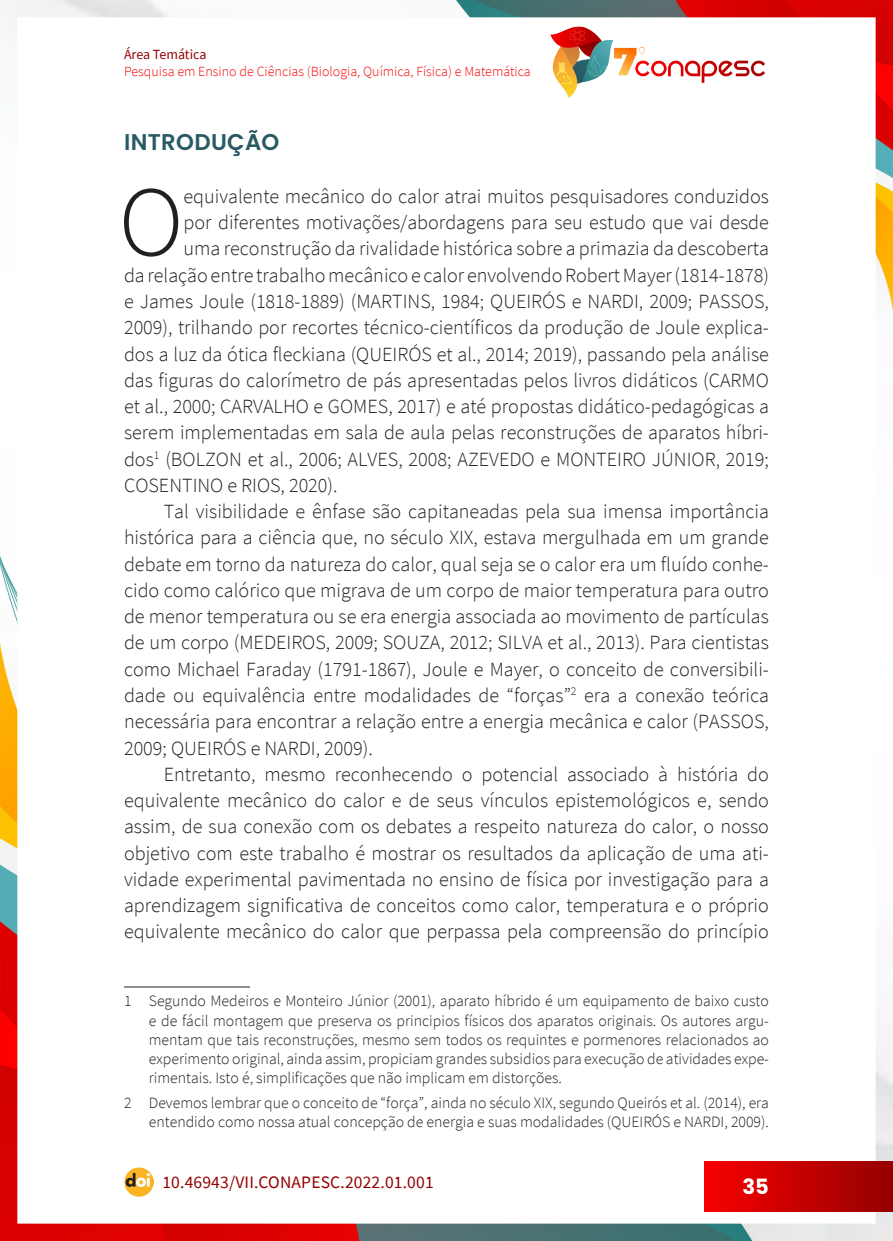
<style>
.page{position:relative;width:893px;height:1241px;background:#fff}
.page>*{position:absolute;margin:0;border:0;box-sizing:border-box;transform-origin:0 0}
._6_CAPITULAR{font:300 99.75px "Source Sans Pro";color:#231f20}
._5_INTRODUCAO{font:600 22.75px "Poppins";letter-spacing:.015em;color:#295a64}
.t1{font:700 21px "Poppins";color:#fff}
._7_CORPO{font:300 20.12px/26.2px "Source Sans Pro";color:#231f20;text-align:justify}
._6_CAPITULAR-2{font:300 20.12px "Source Sans Pro";color:#231f20}
.t2{font:17.5px "Source Sans Pro";letter-spacing:.01em;color:#940000}
._17_RODAPE{font:300 15.75px/19.2px "Source Sans Pro";color:#231f20;text-align:justify}
.t3{font:300 14px "Source Sans Pro";color:#f80000}
.t4{font:14px "Source Sans Pro";letter-spacing:-.005em;color:#940000}
</style>
<div class="page">
<img style="left:0;top:0;width:893px;height:1240px">
<div style="left:17px;top:17px;width:859px;height:1206px;background:#fff"></div>
<img style="left:124px;top:1167px;width:30px;height:29px">
<div style="left:704px;top:1161px;width:189px;height:49px;background:linear-gradient(to right,#f80000,#950000)"></div>
<img style="left:550px;top:26px;width:215px;height:72px">
<hr style="left:124px;top:986px;width:126px;height:1px;background:#231f20">
<p class="t4" style="left:124px;top:45px;width:84px">Área Temática</p>
<p class="t3" style="left:124px;top:62px;width:408px">Pesquisa em Ensino de Ciências (Biologia, Química, Física) e Matemática</p>
<p class="_5_INTRODUCAO" style="left:124px;top:129px;width:157px">INTRODUÇÃO</p>
<p class="_6_CAPITULAR" style="left:119px;top:161px;width:67px">O</p>
<p class="_6_CAPITULAR-2" style="left:184px;top:184px;width:587px">equivalente mecânico do calor atrai muitos pesquisadores conduzidos</p>
<p class="_6_CAPITULAR-2" style="left:184px;top:210px;width:587px">por diferentes motivações/abordagens para seu estudo que vai desde</p>
<p class="_6_CAPITULAR-2" style="left:184px;top:236px;width:587px">uma reconstrução da rivalidade histórica sobre a primazia da descoberta</p>
<p class="_6_CAPITULAR-2" style="left:124px;top:262px;width:646px">da relação entre trabalho mecânico e calor envolvendo Robert Mayer (1814-1878)</p>
<p class="_6_CAPITULAR-2" style="left:124px;top:289px;width:646px">e James Joule (1818-1889) (MARTINS, 1984; QUEIRÓS e NARDI, 2009; PASSOS,</p>
<p class="_6_CAPITULAR-2" style="left:124px;top:315px;width:646px">2009), trilhando por recortes técnico-científicos da produção de Joule explica-</p>
<p class="_6_CAPITULAR-2" style="left:124px;top:341px;width:646px">dos a luz da ótica fleckiana (QUEIRÓS et al., 2014; 2019), passando pela análise</p>
<p class="_6_CAPITULAR-2" style="left:124px;top:367px;width:646px">das figuras do calorímetro de pás apresentadas pelos livros didáticos (CARMO</p>
<p class="_6_CAPITULAR-2" style="left:124px;top:394px;width:646px">et al., 2000; CARVALHO e GOMES, 2017) e até propostas didático-pedagógicas a</p>
<p class="_6_CAPITULAR-2" style="left:124px;top:420px;width:646px">serem implementadas em sala de aula pelas reconstruções de aparatos híbri-</p>
<p class="_6_CAPITULAR-2" style="left:124px;top:446px;width:646px">dos<sup>1</sup> (BOLZON et al., 2006; ALVES, 2008; AZEVEDO e MONTEIRO JÚNIOR, 2019;</p>
<p class="_6_CAPITULAR-2" style="left:124px;top:472px;width:215px">COSENTINO e RIOS, 2020).</p>
<p class="_7_CORPO" style="left:124px;top:498px;width:646px;text-indent:40px">Tal visibilidade e ênfase são capitaneadas pela sua imensa importância histórica para a ciência que, no século XIX, estava mergulhada em um grande debate em torno da natureza do calor, qual seja se o calor era um fluído conhe&shy;cido como calórico que migrava de um corpo de maior temperatura para outro de menor temperatura ou se era energia associada ao movimento de partículas de um corpo (MEDEIROS, 2009; SOUZA, 2012; SILVA et al., 2013). Para cientistas como Michael Faraday (1791-1867), Joule e Mayer, o conceito de conversibili&shy;dade ou equivalência entre modalidades de “forças”<sup>2</sup> era a conexão teórica necessária para encontrar a relação entre a energia mecânica e calor (PASSOS, 2009; QUEIRÓS e NARDI, 2009).</p>
<p class="_7_CORPO" style="left:124px;top:760px;width:646px;text-indent:40px">Entretanto, mesmo reconhecendo o potencial associado à história do equivalente mecânico do calor e de seus vínculos epistemológicos e, sendo assim, de sua conexão com os debates a respeito natureza do calor, o nosso objetivo com este trabalho é mostrar os resultados da aplicação de uma ati&shy;vidade experimental pavimentada no ensino de física por investigação para a aprendizagem significativa de conceitos como calor, temperatura e o próprio equivalente mecânico do calor que perpassa pela compreensão do princípio</p>
<p class="_17_RODAPE" style="left:149px;top:991px;width:622px;text-indent:-25px">1 Segundo Medeiros e Monteiro Júnior (2001), aparato híbrido é um equipamento de baixo custo e de fácil montagem que preserva os principios físicos dos aparatos originais. Os autores argu&shy;mentam que tais reconstruções, mesmo sem todos os requintes e pormenores relacionados ao experimento original, ainda assim, propiciam grandes subsidios para execução de atividades expe&shy;rimentais. Isto é, simplificações que não implicam em distorções.</p>
<p class="_17_RODAPE" style="left:124px;top:1092px;width:646px;text-align:right">2 Devemos lembrar que o conceito de “força”, ainda no século XIX, segundo Queirós et al. (2014), era entendido como nossa atual concepção de energia e suas modalidades (QUEIRÓS e NARDI, 2009).</p>
<p class="t2" style="left:162px;top:1170px;width:273px">10.46943/VII.CONAPESC.2022.01.001</p>
<p class="t1" style="left:743px;top:1173px;width:28px">35</p>
</div>
